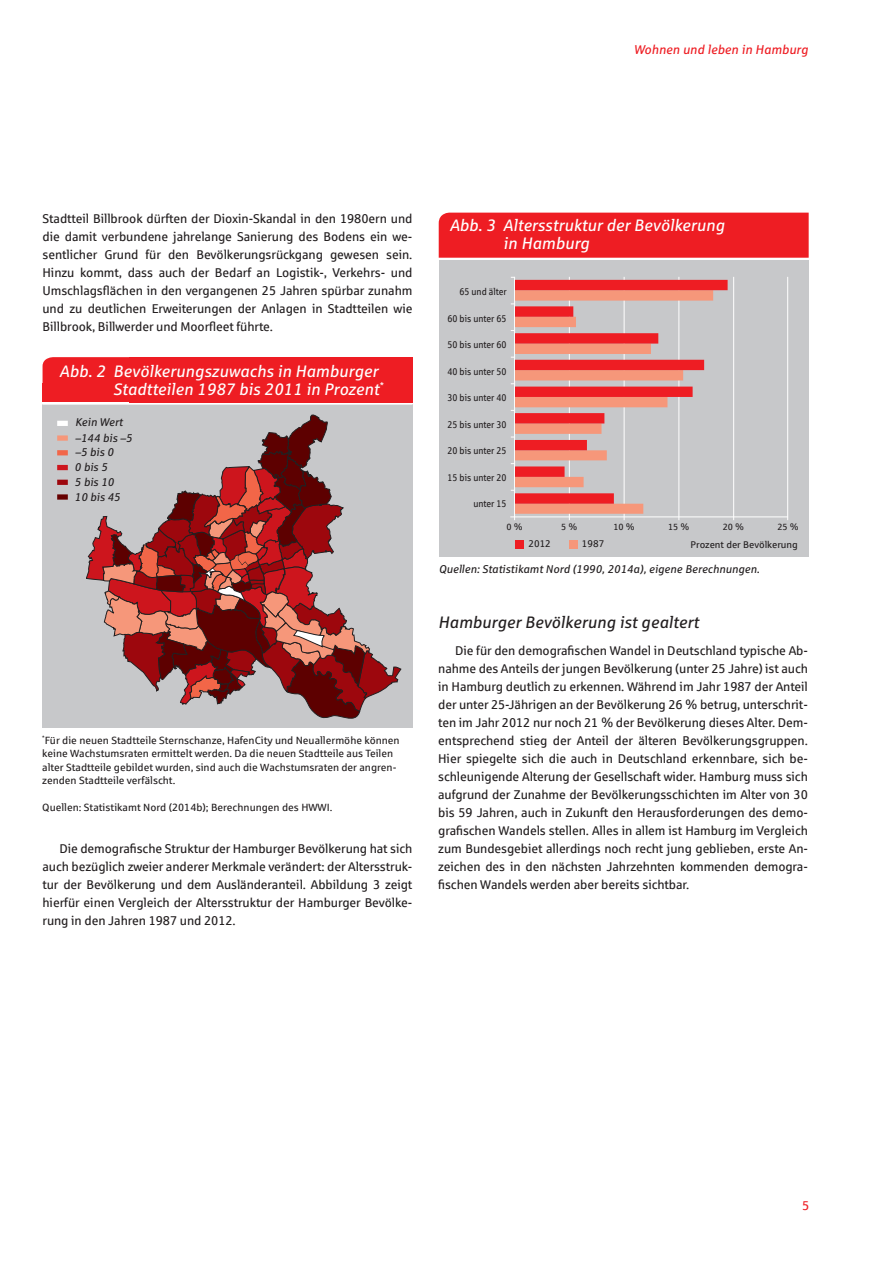
<style>
.page{position:relative;width:893px;height:1263px;background:#fff}
.page>*{position:absolute;margin:0;border:0;box-sizing:border-box;transform-origin:0 0}
.t1{font:italic 16.5px/18px "Sparkasse Rg";color:#fff}
.t2{font:italic 16.5px "Sparkasse Rg";color:#231f20}
.t3{font:12.75px/18px "Sparkasse Rg";letter-spacing:-.01em;color:#231f20;text-align:justify}
.t4{font:italic 12.75px "Sparkasse Rg";color:#ee1d23}
.t5{font:12.75px "Sparkasse Rg";color:#ee1d23}
.t6{font:italic 11.25px/14.9px "Sparkasse Rg";color:#231f20}
.t7{font:10.5px/13.5px "Sparkasse Rg";color:#231f20}
.t8{font:9.75px "Sparkasse Rg";color:#231f20;scale:.9 1}
.t9{font:9.75px "Sparkasse Rg";color:#231f20}
.t10{font:9px "Sparkasse Rg";color:#231f20}
</style>
<div class="page">
<div style="left:42px;top:405px;width:370px;height:323px;background:#c7c8ca"></div>
<svg style="left:86px;top:415px;width:315px;height:303px"></svg>
<div style="left:43px;top:357px;width:86px;height:26px;background:#ee1d23"></div>
<div style="left:129px;top:357px;width:284px;height:45px;background:#ee1d23"></div>
<div style="left:43px;top:383px;width:179px;height:19px;background:#ee1d23"></div>
<div style="left:57px;top:450px;width:11px;height:5px;background:#f26648"></div>
<div style="left:57px;top:465px;width:11px;height:5px;background:#cd151d"></div>
<div style="left:57px;top:480px;width:11px;height:5px;background:#9d070d"></div>
<div style="left:57px;top:494px;width:11px;height:6px;background:#600"></div>
<div style="left:57px;top:435px;width:11px;height:6px;background:#f6977a"></div>
<div style="left:57px;top:421px;width:11px;height:5px;background:#fff"></div>
<div style="left:439px;top:261px;width:370px;height:296px;background:#c7c8ca"></div>
<hr style="left:510px;top:516px;width:278px;height:1px;background:#fff">
<hr style="left:514px;top:277px;width:1px;height:243px;background:#fff">
<hr style="left:569px;top:277px;width:1px;height:243px;background:#fff">
<hr style="left:624px;top:277px;width:1px;height:243px;background:#fff">
<hr style="left:678px;top:277px;width:1px;height:243px;background:#fff">
<hr style="left:733px;top:277px;width:1px;height:243px;background:#fff">
<hr style="left:787px;top:277px;width:1px;height:243px;background:#fff">
<div style="left:515px;top:540px;width:9px;height:8px;background:#ee1d23"></div>
<div style="left:569px;top:540px;width:8px;height:8px;background:#f6977a"></div>
<div style="left:439px;top:213px;width:370px;height:45px;background:#ee1d23"></div>
<svg style="left:511px;top:303px;width:169px;height:211px"></svg>
<svg style="left:515px;top:280px;width:213px;height:224px"></svg>
<p class="t4" style="left:634px;top:41px;width:176px">Wohnen und leben in Hamburg</p>
<p class="t3" style="left:43px;top:210px;width:371px">Stadtteil Billbrook dürften der Dioxin-Skandal in den 1980ern und die damit verbundene jahrelange Sanierung des Bodens ein we&shy;sentlicher Grund für den Bevölkerungsrückgang gewesen sein.<br>Hinzu kommt, dass auch der Bedarf an Logistik-, Verkehrs- und Umschlagsflächen in den vergangenen 25 Jahren spürbar zunahm und zu deutlichen Erweiterungen der Anlagen in Stadtteilen wie Billbrook, Billwerder und Moorfleet führte.</p>
<p class="t1" style="left:113px;top:362px;width:271px;text-indent:-54px">Abb. 2 Bevölkerungszuwachs in Hamburger<br>Stadtteilen 1987 bis 2011 in Prozent<sup>*</sup></p>
<p class="t6" style="left:75px;top:415px;width:49px">Kein Wert</p>
<p class="t6" style="left:75px;top:430px;width:59px">–144 bis –5</p>
<p class="t6" style="left:75px;top:445px;width:47px">–5 bis 0<br>0 bis 5<br>5 bis 10<br>10 bis 45</p>
<p class="t7" style="left:42px;top:733px;width:359px"><sup>*</sup>Für die neuen Stadtteile Sternschanze, HafenCity und Neuallermöhe können keine Wachstumsraten ermittelt werden. Da die neuen Stadtteile aus Teilen alter Stadtteile gebildet wurden, sind auch die Wachstumsraten der angren&shy;zenden Stadtteile verfälscht.</p>
<p class="t7" style="left:42px;top:800px;width:292px">Quellen: Statistikamt Nord (2014b); Berechnungen des HWWI.</p>
<p class="t3" style="left:42px;top:840px;width:371px;text-indent:17px">Die demografische Struktur der Hamburger Bevölkerung hat sich auch bezüglich zweier anderer Merkmale verändert: der Altersstruk&shy;tur der Bevölkerung und dem Ausländeranteil. Abbildung 3 zeigt hierfür einen Vergleich der Altersstruktur der Hamburger Bevölke&shy;rung in den Jahren 1987 und 2012.</p>
<p class="t1" style="left:503px;top:216px;width:223px;text-indent:-54px">Abb. 3 Altersstruktur der Bevölkerung in Hamburg</p>
<p class="t8" style="left:459px;top:286px;width:54px">65 und älter</p>
<p class="t8" style="left:447px;top:312px;width:67px">60 bis unter 65</p>
<p class="t8" style="left:447px;top:339px;width:67px">50 bis unter 60</p>
<p class="t8" style="left:447px;top:365px;width:67px">40 bis unter 50</p>
<p class="t8" style="left:447px;top:392px;width:67px">30 bis unter 40</p>
<p class="t8" style="left:447px;top:418px;width:67px">25 bis unter 30</p>
<p class="t8" style="left:447px;top:445px;width:67px">20 bis unter 25</p>
<p class="t8" style="left:447px;top:471px;width:67px">15 bis unter 20</p>
<p class="t8" style="left:473px;top:498px;width:38px">unter 15</p>
<p class="t10" style="left:507px;top:522px;width:18px">0 %</p>
<p class="t10" style="left:561px;top:522px;width:18px">5 %</p>
<p class="t10" style="left:613px;top:522px;width:23px">10 %</p>
<p class="t10" style="left:668px;top:522px;width:23px">15 %</p>
<p class="t10" style="left:723px;top:522px;width:23px">20 %</p>
<p class="t10" style="left:777px;top:522px;width:23px">25 %</p>
<p class="t9" style="left:528px;top:538px;width:24px">2012</p>
<p class="t9" style="left:582px;top:538px;width:24px">1987</p>
<p class="t9" style="left:691px;top:539px;width:109px">Prozent der Bevölkerung</p>
<p class="t6" style="left:439px;top:562px;width:322px">Quellen: Statistikamt Nord (1990, 2014a), eigene Berechnungen.</p>
<p class="t2" style="left:438px;top:612px;width:262px">Hamburger Bevölkerung ist gealtert</p>
<p class="t3" style="left:438px;top:642px;width:371px;text-indent:17px">Die für den demografischen Wandel in Deutschland typische Ab&shy;nahme des Anteils der jungen Bevölkerung (unter 25 Jahre) ist auch in Hamburg deutlich zu erkennen. Während im Jahr 1987 der Anteil der unter 25-Jährigen an der Bevölkerung 26 % betrug, unterschrit&shy;ten im Jahr 2012 nur noch 21 % der Bevölkerung dieses Alter. Dem&shy;entsprechend stieg der Anteil der älteren Bevölkerungsgruppen.<br>Hier spiegelte sich die auch in Deutschland erkennbare, sich be&shy;schleunigende Alterung der Gesellschaft wider. Hamburg muss sich aufgrund der Zunahme der Bevölkerungsschichten im Alter von 30 bis 59 Jahren, auch in Zukunft den Herausforderungen des demo&shy;grafischen Wandels stellen. Alles in allem ist Hamburg im Vergleich zum Bundesgebiet allerdings noch recht jung geblieben, erste An&shy;zeichen des in den nächsten Jahrzehnten kommenden demogra&shy;fischen Wandels werden aber bereits sichtbar.</p>
<p class="t5" style="left:802px;top:1197px;width:9px">5</p>
</div>
